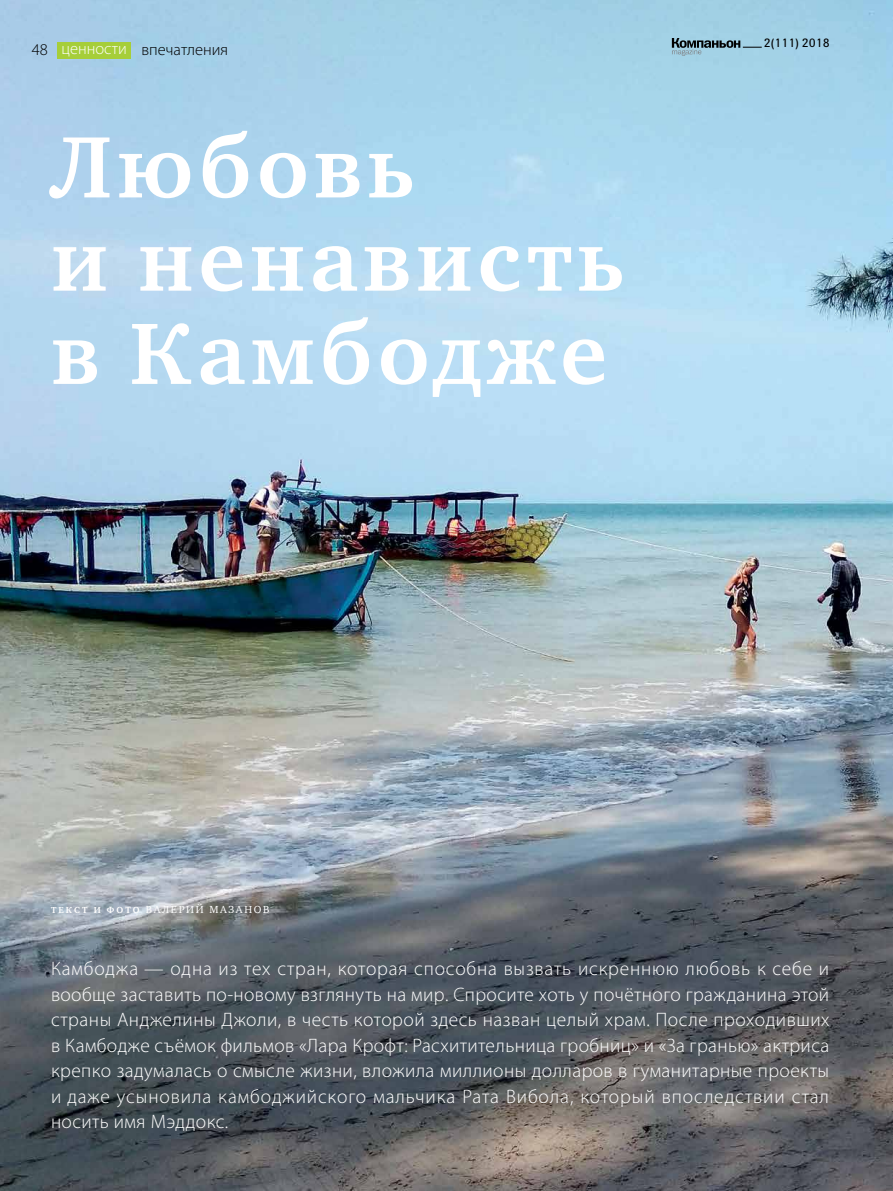
<style>
.page{position:relative;width:893px;height:1191px;background:#fff}
.page>*{position:absolute;margin:0;border:0;box-sizing:border-box;transform-origin:0 0}
.t1{font:700 89.25px/93.2px "Charter C";letter-spacing:.05em;color:#fff}
.t2{font:300 19.5px/25.5px "Myriad Pro";letter-spacing:.045em;color:#fff;text-align:justify}
.t3{font:300 16.5px "Myriad Pro";color:#000}
.t4{font:12px "Yanus";color:#000}
.t5{font:10.5px "Charter ITC";letter-spacing:.16em;color:#fff}
.s1{color:#fff}
.s2{font-weight:700;font-size:9px}
</style>
<div class="page">
<img style="left:0;top:0;width:893px;height:1191px">
<svg style="left:672px;top:38px;width:90px;height:18px;background:#7fa3b2"></svg>
<div style="left:57px;top:42px;width:74px;height:17px;background:#a6ce39"></div>
<p class="t3" style="left:32px;top:40px;width:18px">48</p>
<p class="t3" style="left:62px;top:40px;width:168px"><span class="s1">ценности</span> впечатления</p>
<h1 class="t1" style="left:51px;top:122px;width:575px">Любовь<br>и ненависть в Камбодже</h1>
<p class="t4" style="left:764px;top:36px;width:67px">2(111) 2018</p>
<p class="t5" style="left:51px;top:903px;width:220px"><span class="s2">ТЕКСТ И ФОТО</span> ВАЛЕРИЙ МАЗАНОВ</p>
<p class="t2" style="left:51px;top:955px;width:780px">Камбоджа — одна из тех стран, которая способна вызвать искреннюю любовь к себе и вообще заставить по-новому взглянуть на мир. Спросите хоть у почётного гражданина этой страны Анджелины Джоли, в честь которой здесь назван целый храм. После проходивших в Камбодже съёмок фильмов «Лара Крофт: Расхитительница гробниц» и «За гранью» актриса крепко задумалась о смысле жизни, вложила миллионы долларов в гуманитарные проекты и даже усыновила камбоджийского мальчика Рата Вибола, который впоследствии стал носить имя Мэддокс.</p>
</div>
